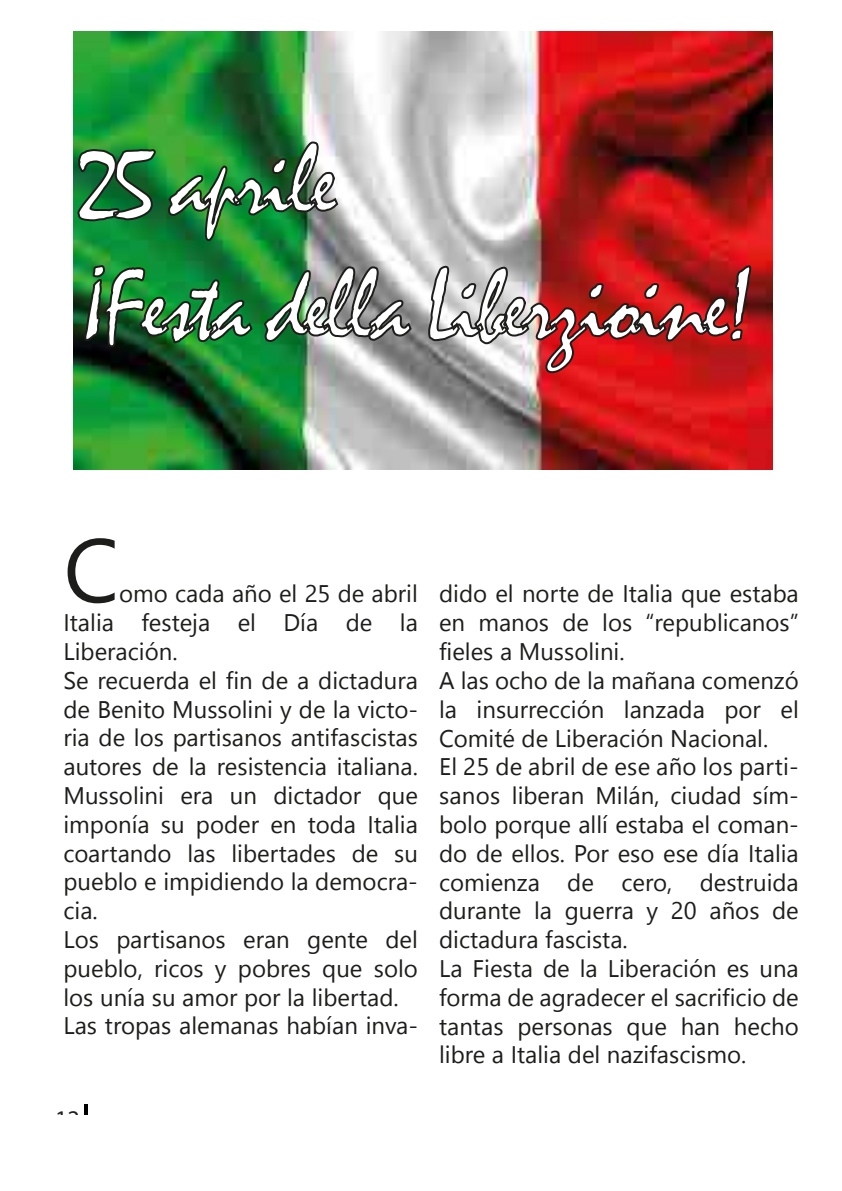
<style>
.page{position:relative;width:842px;height:1191px;background:#fff}
.page>*{position:absolute;margin:0;border:0;box-sizing:border-box;transform-origin:0 0}
.t1{font:104px/124.8px "Mistral";letter-spacing:-.05em;color:#fff}
.t2{font:24px "Segoe UI Emoji";color:#1d1d1b}
.t3{font:24px "Myriad Pro";color:#231f20}
</style>
<div class="page">
<hr style="left:84px;top:1104px;width:4px;height:39px;background:#000">
<div style="left:53px;top:1115px;width:43px;height:42px;background:#fff"></div>
<img style="left:74px;top:31px;width:698px;height:438px">
<img style="left:76px;top:140px;width:337px;height:219px">
<svg style="left:427px;top:264px;width:325px;height:110px"></svg>
<h1 class="t1" style="left:78px;top:121px;width:679px">25 aprile<br>¡Festa della Liberzioine!</h1>
<p class="t2" style="left:250px;top:608px;width:7px">●</p>
<p class="t2" style="left:400px;top:608px;width:7px">●</p>
<p class="t2" style="left:412px;top:579px;width:7px">●</p>
<p class="t2" style="left:159px;top:637px;width:15px">■</p>
<p class="t2" style="left:124px;top:694px;width:145px">■ ▼□ ◆▲▲□● ■</p>
<p class="t2" style="left:333px;top:694px;width:77px">● ❖ ▼□</p>
<p class="t2" style="left:134px;top:723px;width:32px">●□▲</p>
<p class="t2" style="left:208px;top:723px;width:212px">▼▲ ■□▲ ■▼ ▲ ▲▼ ▲</p>
<p class="t2" style="left:76px;top:752px;width:68px">◆▼□ ▲</p>
<p class="t2" style="left:189px;top:752px;width:110px">● ▲▲▼ ■</p>
<p class="t2" style="left:343px;top:752px;width:59px">▼●■</p>
<p class="t2" style="left:85px;top:781px;width:75px">◆▲▲□● ■</p>
<p class="t2" style="left:304px;top:781px;width:102px">▼ □ ❑◆</p>
<p class="t2" style="left:104px;top:809px;width:122px">□■ ▲◆ □</p>
<p class="t2" style="left:283px;top:809px;width:48px">■ ▼□</p>
<p class="t2" style="left:75px;top:838px;width:164px">□ ▼■□ ●▲ ●</p>
<p class="t2" style="left:78px;top:867px;width:62px">◆ ●□</p>
<p class="t2" style="left:242px;top:867px;width:56px">■ □ ●</p>
<p class="t2" style="left:151px;top:925px;width:76px">▼▲ ■□▲</p>
<p class="t2" style="left:276px;top:925px;width:81px">■ ■▼</p>
<p class="t2" style="left:412px;top:925px;width:7px">●</p>
<p class="t2" style="left:78px;top:953px;width:62px">◆ ●□</p>
<p class="t2" style="left:252px;top:953px;width:167px">□ ▲ ❑◆ ▲□●□</p>
<p class="t2" style="left:63px;top:982px;width:114px">●□▲ ◆■ ▲◆</p>
<p class="t2" style="left:215px;top:982px;width:104px">□ □ ● ●</p>
<p class="t2" style="left:87px;top:1011px;width:112px">▲ ▼□ ▲ ●</p>
<p class="t2" style="left:344px;top:1011px;width:54px">■ ■❖</p>
<p class="t3" style="left:55px;top:1103px;width:26px">12</p>
<p class="t2" style="left:473px;top:579px;width:95px">□ ● ■□ ▼</p>
<p class="t2" style="left:629px;top:579px;width:82px">▼ ● ❑◆</p>
<p class="t2" style="left:452px;top:608px;width:99px">■ ■□▲</p>
<p class="t2" style="left:602px;top:608px;width:32px">●□▲</p>
<p class="t2" style="left:689px;top:608px;width:102px">◆ ● ■□▲</p>
<p class="t2" style="left:540px;top:637px;width:75px">◆▲▲□● ■</p>
<p class="t2" style="left:461px;top:666px;width:89px">●▲ □ □</p>
<p class="t2" style="left:587px;top:666px;width:7px">●</p>
<p class="t2" style="left:760px;top:666px;width:15px">■</p>
<p class="t2" style="left:439px;top:694px;width:82px">● ■▲◆</p>
<p class="t2" style="left:591px;top:694px;width:66px">■ ● ■</p>
<p class="t2" style="left:650px;top:723px;width:114px">■ □■ ●</p>
<p class="t2" style="left:451px;top:752px;width:7px">●</p>
<p class="t2" style="left:682px;top:752px;width:52px">□ ●□▲</p>
<p class="t2" style="left:439px;top:781px;width:80px">▲ ■□▲ ●</p>
<p class="t2" style="left:571px;top:781px;width:85px">■ ● ■</p>
<p class="t2" style="left:453px;top:810px;width:107px">□●□ □ ❑◆</p>
<p class="t2" style="left:591px;top:810px;width:57px">●● ▲▼</p>
<p class="t2" style="left:776px;top:810px;width:15px">■</p>
<p class="t2" style="left:453px;top:838px;width:234px">□ ●●□▲ □ ▲□ ▲</p>
<p class="t2" style="left:726px;top:867px;width:42px">▲▼ ◆</p>
<p class="t2" style="left:453px;top:896px;width:88px">◆ ■▼ ●</p>
<p class="t2" style="left:565px;top:925px;width:47px">▲ ▲▼</p>
<p class="t2" style="left:580px;top:954px;width:7px">●</p>
<p class="t2" style="left:703px;top:954px;width:85px">■ ▲ ◆■</p>
<p class="t2" style="left:439px;top:1011px;width:66px">▼■▼▲</p>
<p class="t2" style="left:552px;top:1011px;width:103px">▲□■ ▲ ❑◆</p>
<p class="t2" style="left:706px;top:1011px;width:15px">■</p>
<p class="t2" style="left:439px;top:1040px;width:7px">●</p>
<p class="t2" style="left:669px;top:1040px;width:73px">▲▲□</p>
</div>
